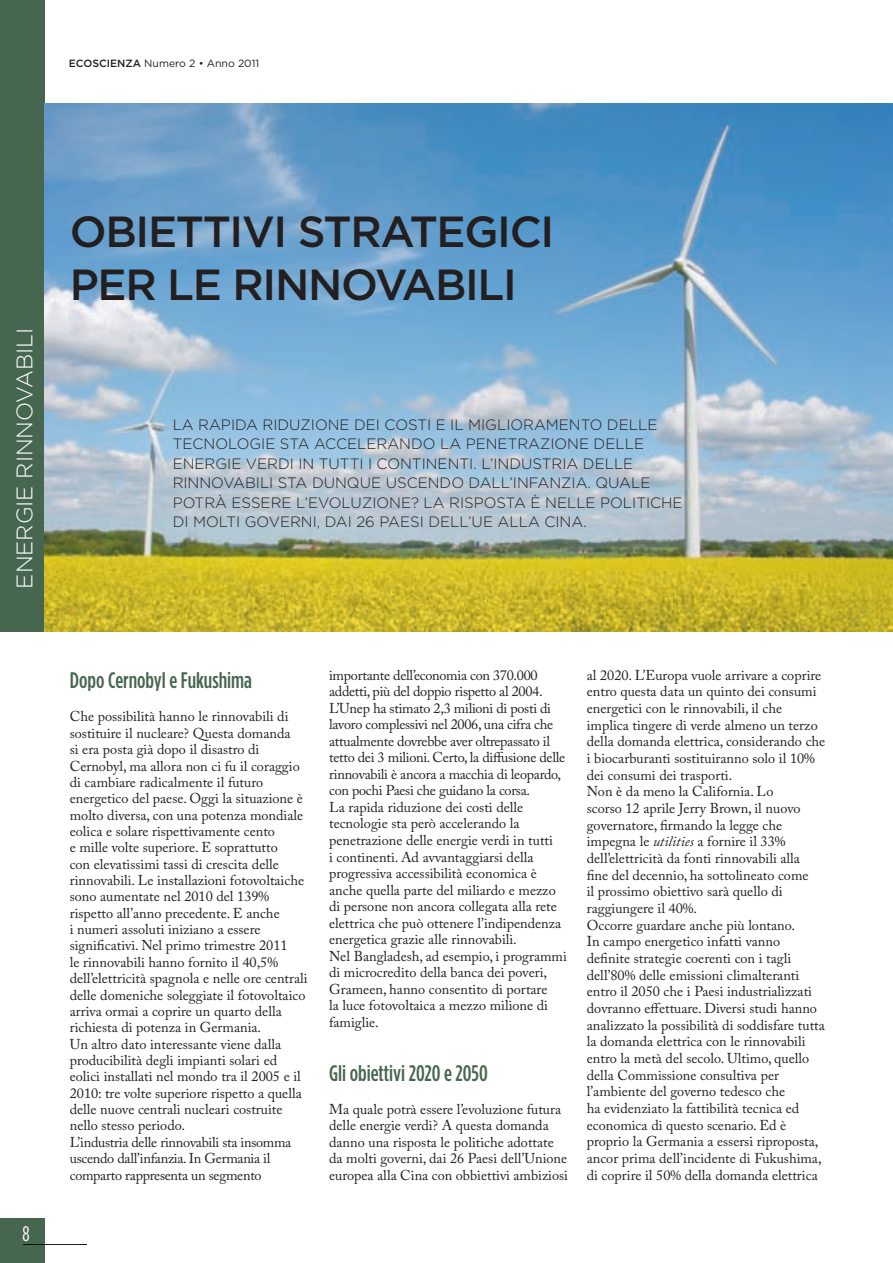
<style>
.page{position:relative;width:893px;height:1263px;background:#fff}
.page>*{position:absolute;margin:0;border:0;box-sizing:border-box;transform-origin:0 0}
.t1{font:500 43.5px/52.5px "Gotham";letter-spacing:-.03em;color:#231f20}
.t2{font:500 22.5px "Gotham Condensed";color:#476650}
.t3{font:300 22.5px "Gotham";color:#fff}
.t4{font:21px "Gotham Condensed";color:#fff}
.t5{font:300 15px/19.5px "Gotham";color:#231f20}
.t6{font:14.25px/16.6px "Adobe Caslon Pro";color:#231f20}
.t7{font:10.5px "Gotham";color:#231f20}
.s1{font-weight:500}
.s2{font-style:italic}
</style>
<div class="page">
<div style="left:0;top:0;width:44px;height:631px;background:#476650"></div>
<div style="left:0;top:1218px;width:44px;height:45px;background:#476650"></div>
<hr style="left:44px;top:1244px;width:43px;height:1px;background:#231f20">
<svg style="left:23px;top:1244px;width:21px;height:1px"></svg>
<img style="left:44px;top:104px;width:849px;height:527px">
<p class="t7" style="left:69px;top:57px;width:192px"><span class="s1">ECOSCIENZA</span> Numero 2 • Anno 2011</p>
<h2 class="t3" style="left:12px;top:589px;width:262px;rotate:-90deg">ENERGIE RINNOVABILI</h2>
<h3 class="t4" style="left:23px;top:1222px;width:9px">8</h3>
<h1 class="t1" style="left:70px;top:205px;width:486px">OBIETTIVI STRATEGICI<br>PER LE RINNOVABILI</h1>
<p class="t5" style="left:173px;top:414px;width:512px">LA RAPIDA RIDUZIONE DEI COSTI E IL MIGLIORAMENTO DELLE TECNOLOGIE STA ACCELERANDO LA PENETRAZIONE DELLE ENERGIE VERDI IN TUTTI I CONTINENTI. L’INDUSTRIA DELLE RINNOVABILI STA DUNQUE USCENDO DALL’INFANZIA. QUALE POTRÀ ESSERE L’EVOLUZIONE? LA RISPOSTA È NELLE POLITICHE DI MOLTI GOVERNI, DAI 26 PAESI DELL’UE ALLA CINA.</p>
<h2 class="t2" style="left:70px;top:668px;width:184px">Dopo Cernobyl e Fukushima</h2>
<p class="t6" style="left:70px;top:708px;width:239px">Che possibilità hanno le rinnovabili di sostituire il nucleare? Questa domanda<br>si era posta già dopo il disastro di Cernobyl, ma allora non ci fu il coraggio di cambiare radicalmente il futuro energetico del paese. Oggi la situazione è molto diversa, con una potenza mondiale eolica e solare rispettivamente cento<br>e mille volte superiore. E soprattutto<br>con elevatissimi tassi di crescita delle rinnovabili. Le installazioni fotovoltaiche sono aumentate nel 2010 del 139% rispetto all’anno precedente. E anche<br>i numeri assoluti iniziano a essere significativi. Nel primo trimestre 2011<br>le rinnovabili hanno fornito il 40,5% dell’elettricità spagnola e nelle ore centrali delle domeniche soleggiate il fotovoltaico arriva ormai a coprire un quarto della richiesta di potenza in Germania.<br>Un altro dato interessante viene dalla producibilità degli impianti solari ed eolici installati nel mondo tra il 2005 e il 2010: tre volte superiore rispetto a quella delle nuove centrali nucleari costruite nello stesso periodo.<br>L’industria delle rinnovabili sta insomma uscendo dall’infanzia. In Germania il comparto rappresenta un segmento</p>
<p class="t6" style="left:329px;top:667px;width:239px">importante dell’economia con 370.000 addetti, più del doppio rispetto al 2004.<br>L’Unep ha stimato 2,3 milioni di posti di lavoro complessivi nel 2006, una cifra che attualmente dovrebbe aver oltrepassato il tetto dei 3 milioni. Certo, la diffusione delle rinnovabili è ancora a macchia di leopardo, con pochi Paesi che guidano la corsa.<br>La rapida riduzione dei costi delle tecnologie sta però accelerando la penetrazione delle energie verdi in tutti<br>i continenti. Ad avvantaggiarsi della progressiva accessibilità economica è anche quella parte del miliardo e mezzo di persone non ancora collegata alla rete elettrica che può ottenere l’indipendenza energetica grazie alle rinnovabili.<br>Nel Bangladesh, ad esempio, i programmi di microcredito della banca dei poveri, Grameen, hanno consentito di portare<br>la luce fotovoltaica a mezzo milione di famiglie.</p>
<h2 class="t2" style="left:329px;top:1060px;width:160px">Gli obiettivi 2020 e 2050</h2>
<p class="t6" style="left:329px;top:1100px;width:240px">Ma quale potrà essere l’evoluzione futura delle energie verdi? A questa domanda danno una risposta le politiche adottate da molti governi, dai 26 Paesi dell’Unione europea alla Cina con obbiettivi ambiziosi</p>
<p class="t6" style="left:587px;top:666px;width:240px">al 2020. L’Europa vuole arrivare a coprire entro questa data un quinto dei consumi energetici con le rinnovabili, il che implica tingere di verde almeno un terzo della domanda elettrica, considerando che i biocarburanti sostituiranno solo il 10% dei consumi dei trasporti.<br>Non è da meno la California. Lo<br>scorso 12 aprile Jerry Brown, il nuovo governatore, firmando la legge che impegna le <span class="s2">utilities</span> a fornire il 33% dell’elettricità da fonti rinnovabili alla<br>fine del decennio, ha sottolineato come<br>il prossimo obiettivo sarà quello di raggiungere il 40%.<br>Occorre guardare anche più lontano.<br>In campo energetico infatti vanno definite strategie coerenti con i tagli dell’80% delle emissioni climalteranti entro il 2050 che i Paesi industrializzati dovranno effettuare. Diversi studi hanno analizzato la possibilità di soddisfare tutta la domanda elettrica con le rinnovabili entro la metà del secolo. Ultimo, quello della Commissione consultiva per l’ambiente del governo tedesco che<br>ha evidenziato la fattibilità tecnica ed economica di questo scenario. Ed è proprio la Germania a essersi riproposta, ancor prima dell’incidente di Fukushima, di coprire il 50% della domanda elettrica</p>
</div>
